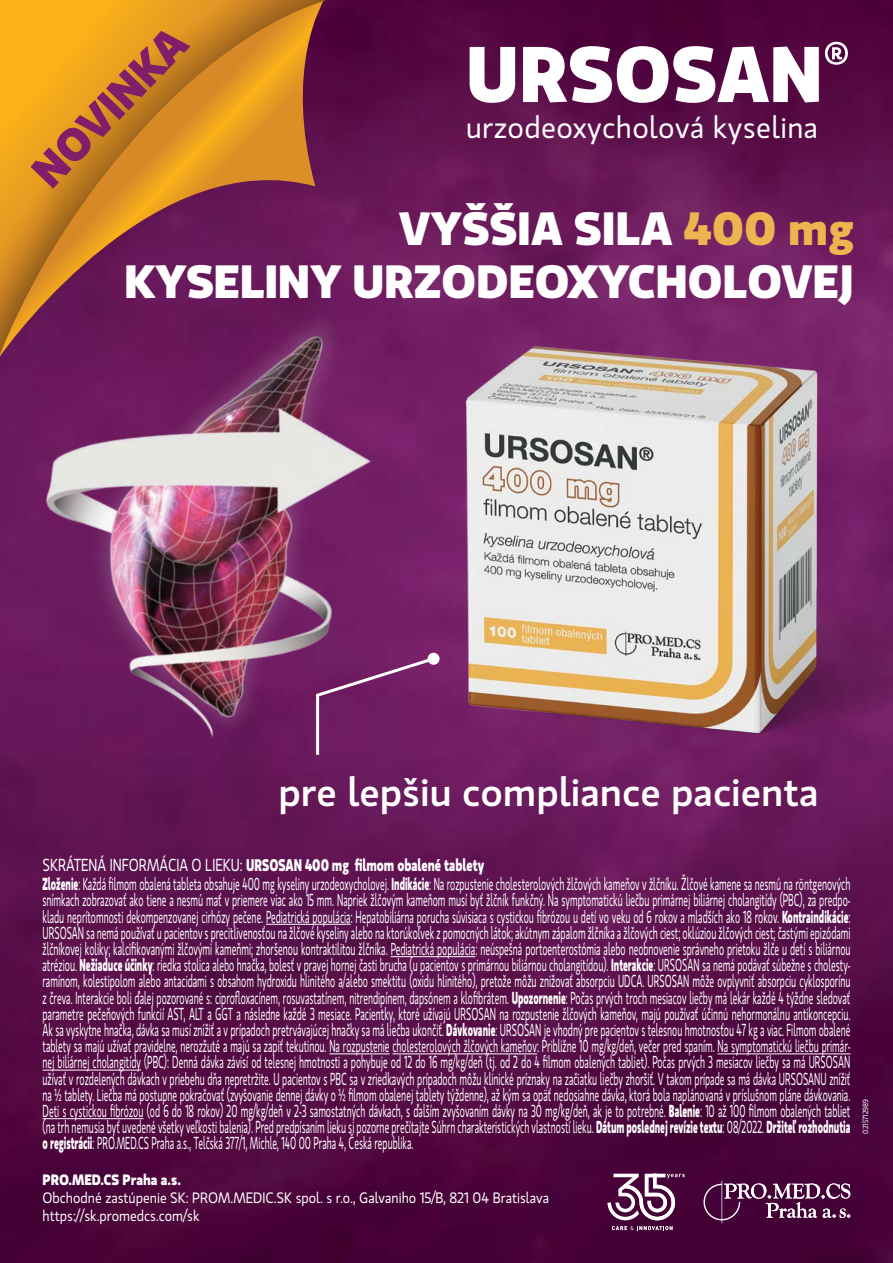
<style>
.page{position:relative;width:893px;height:1263px;background:#fff}
.page>*{position:absolute;margin:0;border:0;box-sizing:border-box;transform-origin:0 0}
.t1{font:700 78.6px "Gloriola";color:#fff}
.t2{font:700 46.5px/53.6px "Gloriola";letter-spacing:-.01em;color:#fff;text-align:right}
.t3{font:700 45px "Gloriola";color:#801e6a}
.t4{font:500 39.6px "Gloriola";color:#fff}
.t5{font:30.15px "Gloriola";letter-spacing:.01em;color:#fff}
.t6{font:17.4px/16.2px "Gloriola";color:#fff;text-align:justify;scale:.54 1}
.t7{font:700 16.8px "Gloriola";color:#fff;scale:.73 1}
.t8{font:15px/18px "Gloriola";color:#fff;scale:.9 1}
.t9{font:700 15px "Gloriola";color:#fff;scale:.9 1}
.t10{font:7.5px "Gloriola";color:#fff;scale:.9 1}
.s1{color:#ecb54f}
.s2{font-weight:400;font-size:17.4px}
.s3{font-weight:700}
</style>
<div class="page">
<img style="left:0;top:0;width:893px;height:1263px">
<img style="left:0;top:282px;width:524px;height:514px">
<hr style="left:266px;top:924px;width:85px;height:1px;background:#fff">
<hr style="left:391px;top:956px;width:84px;height:1px;background:#fff">
<hr style="left:329px;top:1053px;width:61px;height:1px;background:#fff">
<hr style="left:392px;top:1053px;width:145px;height:1px;background:#fff">
<hr style="left:717px;top:1053px;width:133px;height:1px;background:#fff">
<hr style="left:43px;top:1070px;width:98px;height:1px;background:#fff">
<hr style="left:43px;top:1118px;width:100px;height:1px;background:#fff">
<svg style="left:703px;top:1181px;width:147px;height:42px;background:#6a345f"></svg>
<svg style="left:612px;top:1226px;width:61px;height:4px"></svg>
<svg style="left:607px;top:1174px;width:78px;height:46px"></svg>
<img style="left:268px;top:287px;width:625px;height:501px">
<svg style="left:0;top:0;width:379px;height:393px;background:#671955"></svg>
<svg style="left:0;top:1px;width:323px;height:355px;background:#b16634"></svg>
<h3 class="t3" style="left:21px;top:160px;width:202px;rotate:-46deg">NOVINKA</h3>
<h1 class="t1" style="left:466px;top:27px;width:386px">URSOSAN<sup>®</sup></h1>
<h3 class="t5" style="left:466px;top:110px;width:354px">urzodeoxycholová kyselina</h3>
<h2 class="t2" style="left:124px;top:203px;width:731px">VYŠŠIA SILA <span class="s1">400 mg<br></span>KYSELINY URZODEOXYCHOLOVEJ</h2>
<h3 class="t4" style="left:279px;top:769px;width:542px">pre lepšiu compliance pacienta</h3>
<p class="t7" style="left:43px;top:855px;width:606px"><span class="s2">SKRÁTENÁ INFORMÁCIA O LIEKU:</span> URSOSAN 400 mg filmom obalené tablety</p>
<p class="t6" style="left:43px;top:876px;width:1498px"><span class="s3">Zloženie</span>: Každá filmom obalená tableta obsahuje 400 mg kyseliny urzodeoxycholovej. <span class="s3">Indikácie</span>: Na rozpustenie cholesterolových žlčových kameňov v žlčníku. Žlčové kamene sa nesmú na röntgenových snímkach zobrazovať ako tiene a nesmú mať v priemere viac ako 15 mm. Napriek žlčovým kameňom musí byť žlčník funkčný. Na symptomatickú liečbu primárnej biliárnej cholangitídy (PBC), za predpo&shy;kladu neprítomnosti dekompenzovanej cirhózy pečene. Pediatrická populácia: Hepatobiliárna porucha súvisiaca s cystickou fibrózou u detí vo veku od 6 rokov a mladších ako 18 rokov. <span class="s3">Kontraindikácie</span>:<br>URSOSAN sa nemá používať u pacientov s precitlivenosťou na žlčové kyseliny alebo na ktorúkoľvek z pomocných látok; akútnym zápalom žlčníka a žlčových ciest; oklúziou žlčových ciest; častými epizódami žlčníkovej koliky; kalcifikovanými žlčovými kameňmi; zhoršenou kontraktilitou žlčníka. Pediatrická populácia: neúspešná portoenterostómia alebo neobnovenie správneho prietoku žlče u detí s biliárnou atréziou. <span class="s3">Nežiaduce účinky</span>: riedka stolica alebo hnačka, bolesť v pravej hornej časti brucha (u pacientov s primárnou biliárnou cholangitídou). <span class="s3">Interakcie</span>: URSOSAN sa nemá podávať súbežne s cholesty&shy;ramínom, kolestipolom alebo antacidami s obsahom hydroxidu hlinitého a/alebo smektitu (oxidu hlinitého), pretože môžu znižovať absorpciu UDCA. URSOSAN môže ovplyvniť absorpciu cyklosporínu z čreva. Interakcie boli ďalej pozorované s: ciprofloxacínem, rosuvastatínem, nitrendipínem, dapsónem a klofibrátem. <span class="s3">Upozornenie</span>: Počas prvých troch mesiacov liečby má lekár každé 4 týždne sledovať parametre pečeňových funkcií AST, ALT a GGT a následne každé 3 mesiace. Pacientky, ktoré užívajú URSOSAN na rozpustenie žlčových kameňov, majú používať účinnú nehormonálnu antikoncepciu.<br>Ak sa vyskytne hnačka, dávka sa musí znížiť a v prípadoch pretrvávajúcej hnačky sa má liečba ukončiť. <span class="s3">Dávkovanie</span>: URSOSAN je vhodný pre pacientov s telesnou hmotnosťou 47 kg a viac. Filmom obalené tablety sa majú užívať pravidelne, nerozžuté a majú sa zapiť tekutinou. Na rozpustenie cholesterolových žlčových kameňov: Približne 10 mg/kg/deň, večer pred spaním. Na symptomatickú liečbu primár&shy;nej biliárnej cholangitídy (PBC): Denná dávka závisí od telesnej hmotnosti a pohybuje od 12 do 16 mg/kg/deň (tj. od 2 do 4 filmom obalených tabliet). Počas prvých 3 mesiacov liečby sa má URSOSAN užívať v rozdelených dávkach v priebehu dňa nepretržite. U pacientov s PBC sa v zriedkavých prípadoch môžu klinické príznaky na začiatku liečby zhoršiť. V takom prípade sa má dávka URSOSANU znížiť na ½ tablety. Liečba má postupne pokračovať (zvyšovanie dennej dávky o ½ filmom obalenej tablety týždenne), až kým sa opäť nedosiahne dávka, ktorá bola naplánovaná v príslušnom pláne dávkovania.<br>Deti s cystickou fibrózou (od 6 do 18 rokov) 20 mg/kg/deň v 2-3 samostatných dávkach, s ďalším zvyšovaním dávky na 30 mg/kg/deň, ak je to potrebné. <span class="s3">Balenie</span>: 10 až 100 filmom obalených tabliet (na trh nemusia byť uvedené všetky veľkosti balenia). Pred predpísaním lieku si pozorne prečítajte Súhrn charakteristických vlastností lieku. <span class="s3">Dátum poslednej revízie textu</span>: 08/2022. <span class="s3">Držiteľ rozhodnutia o registrácii</span>: PRO.MED.CS Praha a.s., Telčská 377/1, Michle, 140 00 Praha 4, Česká republika.</p>
<p class="t9" style="left:43px;top:1171px;width:155px">PRO.MED.CS Praha a.s.</p>
<p class="t8" style="left:43px;top:1189px;width:564px">Obchodné zastúpenie SK: PROM.MEDIC.SK spol. s r.o., Galvaniho 15/B, 821 04 Bratislava https://sk.promedcs.com/sk</p>
<p class="t10" style="left:861px;top:1133px;width:40px;rotate:-90deg">0215712989</p>
</div>
